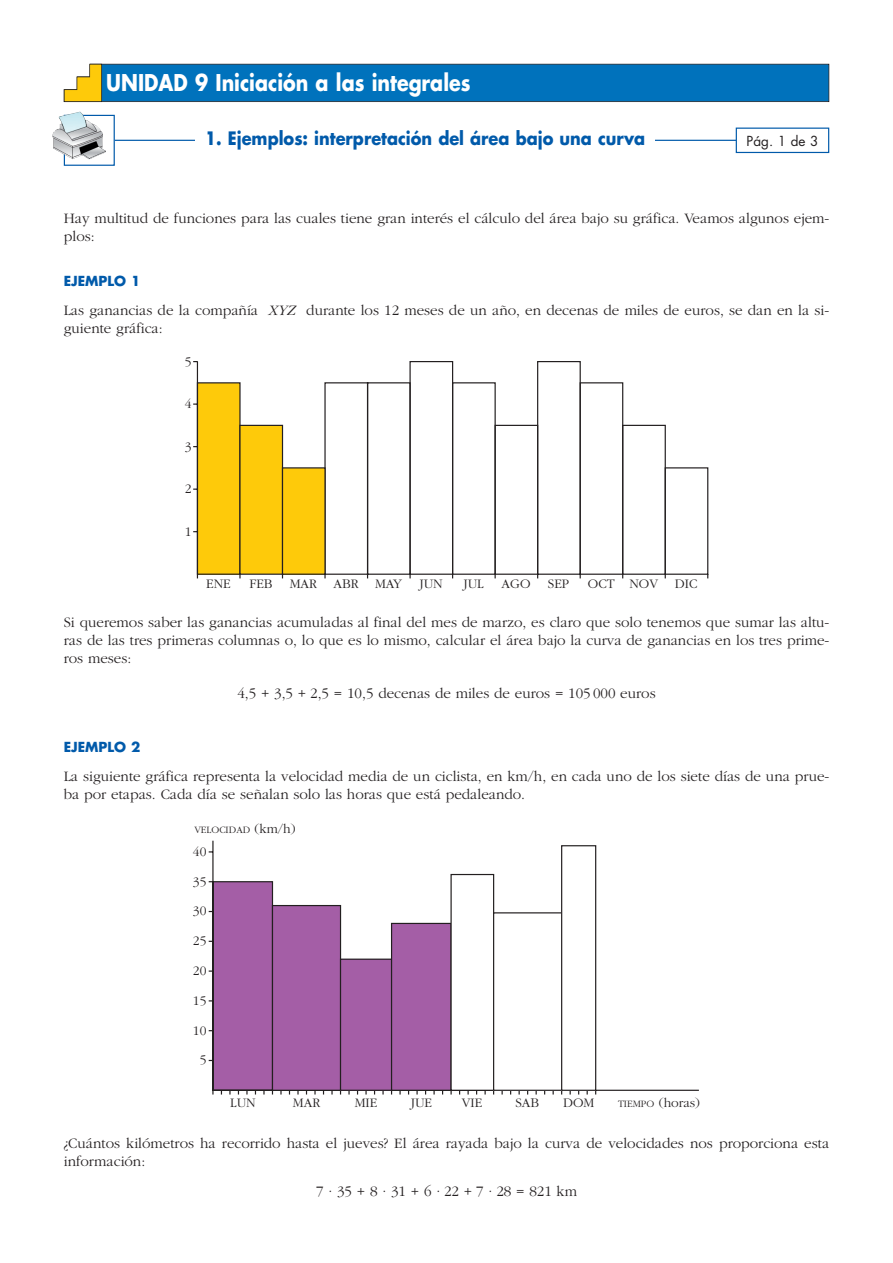
<style>
.page{position:relative;width:893px;height:1263px;background:#fff}
.page>*{position:absolute;margin:0;border:0;box-sizing:border-box;transform-origin:0 0}
.t1{font:700 22.5px "Futura";color:#fff;scale:.85 1}
.t2{font:700 18px "Futura";color:#015aaa;scale:.9 1}
.t3{font:300 15px/18px "Garamond";color:#231f20}
.t4{font:300 13.5px "Garamond";color:#231f20}
.t5{font:700 13.5px "Futura";color:#015aaa}
.t6{font:13.5px "Futura";color:#231f20}
.t7{font:300 10.2px "Garamond";color:#231f20}
.s1{font-style:italic}
.s2{font-size:13.5px}
.s3{font-size:10.2px}
</style>
<div class="page">
<svg style="left:208px;top:840px;width:491px;height:255px"></svg>
<div style="left:272px;top:906px;width:68px;height:184px;background:#a45ea6"></div>
<div style="left:272px;top:905px;width:69px;height:186px;border:1px solid #231f20"></div>
<div style="left:340px;top:959px;width:51px;height:131px;background:#a45ea6"></div>
<div style="left:340px;top:959px;width:52px;height:132px;border:1px solid #231f20"></div>
<div style="left:391px;top:923px;width:60px;height:167px;background:#a45ea6"></div>
<div style="left:391px;top:923px;width:61px;height:168px;border:1px solid #231f20"></div>
<div style="left:451px;top:875px;width:43px;height:215px;background:#fff"></div>
<div style="left:450px;top:874px;width:44px;height:217px;border:1px solid #231f20"></div>
<div style="left:494px;top:913px;width:68px;height:177px;background:#fff"></div>
<div style="left:493px;top:912px;width:69px;height:179px;border:1px solid #231f20"></div>
<div style="left:562px;top:846px;width:34px;height:244px;background:#fff"></div>
<div style="left:561px;top:845px;width:35px;height:246px;border:1px solid #231f20"></div>
<svg style="left:193px;top:361px;width:515px;height:218px"></svg>
<svg style="left:115px;top:127px;width:715px;height:27px"></svg>
<div style="left:196px;top:115px;width:459px;height:51px;background:#fff"></div>
<div style="left:64px;top:115px;width:51px;height:51px;border:1px solid #015aaa"></div>
<img style="left:52px;top:112px;width:54px;height:47px">
<svg style="left:64px;top:64px;width:765px;height:38px;background:#0d74b2"></svg>
<h1 class="t1" style="left:106px;top:72px;width:430px">UNIDAD 9 Iniciación a las integrales</h1>
<p class="t2" style="left:205px;top:131px;width:490px">1. Ejemplos: interpretación del área bajo una curva</p>
<p class="t6" style="left:747px;top:134px;width:73px">Pág. 1 de 3</p>
<p class="t3" style="left:64px;top:211px;width:767px">Hay multitud de funciones para las cuales tiene gran interés el cálculo del área bajo su gráfica. Veamos algunos ejem&shy;plos:</p>
<p class="t5" style="left:64px;top:275px;width:78px">EJEMPLO 1</p>
<p class="t3" style="left:64px;top:303px;width:767px">Las ganancias de la compañía <span class="s1">XYZ</span> durante los 12 meses de un año, en decenas de miles de euros, se dan en la si&shy;guiente gráfica:</p>
<p class="t4" style="left:185px;top:356px;width:8px">5</p>
<p class="t4" style="left:185px;top:399px;width:8px">4</p>
<p class="t4" style="left:185px;top:441px;width:8px">3</p>
<p class="t4" style="left:185px;top:484px;width:8px">2</p>
<p class="t4" style="left:185px;top:526px;width:8px">1</p>
<p class="t4" style="left:206px;top:578px;width:26px">ENE</p>
<p class="t4" style="left:249px;top:578px;width:25px">FEB</p>
<p class="t4" style="left:290px;top:578px;width:114px">MAR ABR MAY</p>
<p class="t4" style="left:419px;top:578px;width:25px">JUN</p>
<p class="t4" style="left:463px;top:578px;width:22px">JUL</p>
<p class="t4" style="left:501px;top:578px;width:31px">AGO</p>
<p class="t4" style="left:548px;top:578px;width:23px">SEP</p>
<p class="t4" style="left:588px;top:578px;width:111px">OCT NOV DIC</p>
<p class="t3" style="left:64px;top:614px;width:767px;text-align:justify">Si queremos saber las ganancias acumuladas al final del mes de marzo, es claro que solo tenemos que sumar las altu&shy;ras de las tres primeras columnas o, lo que es lo mismo, calcular el área bajo la curva de ganancias en los tres prime&shy;ros meses:</p>
<p class="t3" style="left:237px;top:685px;width:420px">4,5 + 3,5 + 2,5 = 10,5 decenas de miles de euros = 105000 euros</p>
<p class="t5" style="left:64px;top:740px;width:78px">EJEMPLO 2</p>
<p class="t3" style="left:64px;top:768px;width:767px">La siguiente gráfica representa la velocidad media de un ciclista, en km/h, en cada uno de los siete días de una prue&shy;ba por etapas. Cada día se señalan solo las horas que está pedaleando.</p>
<p class="t7" style="left:194px;top:826px;width:103px">VELOCIDAD <span class="s2">(km/h)</span></p>
<p class="t4" style="left:193px;top:846px;width:15px">40</p>
<p class="t4" style="left:193px;top:876px;width:15px">35</p>
<p class="t4" style="left:193px;top:906px;width:15px">30</p>
<p class="t4" style="left:193px;top:936px;width:15px">25</p>
<p class="t4" style="left:193px;top:966px;width:15px">20</p>
<p class="t4" style="left:193px;top:995px;width:15px">15</p>
<p class="t4" style="left:193px;top:1025px;width:15px">10</p>
<p class="t4" style="left:200px;top:1055px;width:8px">5</p>
<p class="t4" style="left:293px;top:1097px;width:29px">MAR</p>
<p class="t4" style="left:355px;top:1097px;width:24px">MIE</p>
<p class="t4" style="left:411px;top:1097px;width:23px">JUE</p>
<p class="t4" style="left:462px;top:1097px;width:22px">VIE</p>
<p class="t4" style="left:515px;top:1097px;width:25px">SAB</p>
<p class="t4" style="left:618px;top:1097px;width:84px"><span class="s3">TIEMPO</span> (horas)</p>
<p class="t4" style="left:230px;top:1097px;width:27px">LUN</p>
<p class="t4" style="left:563px;top:1097px;width:33px">DOM</p>
<p class="t3" style="left:64px;top:1135px;width:767px">¿Cuántos kilómetros ha recorrido hasta el jueves? El área rayada bajo la curva de velocidades nos proporciona esta información:</p>
<p class="t3" style="left:316px;top:1184px;width:262px">7 · 35 + 8 · 31 + 6 · 22 + 7 · 28 = 821 km</p>
</div>
